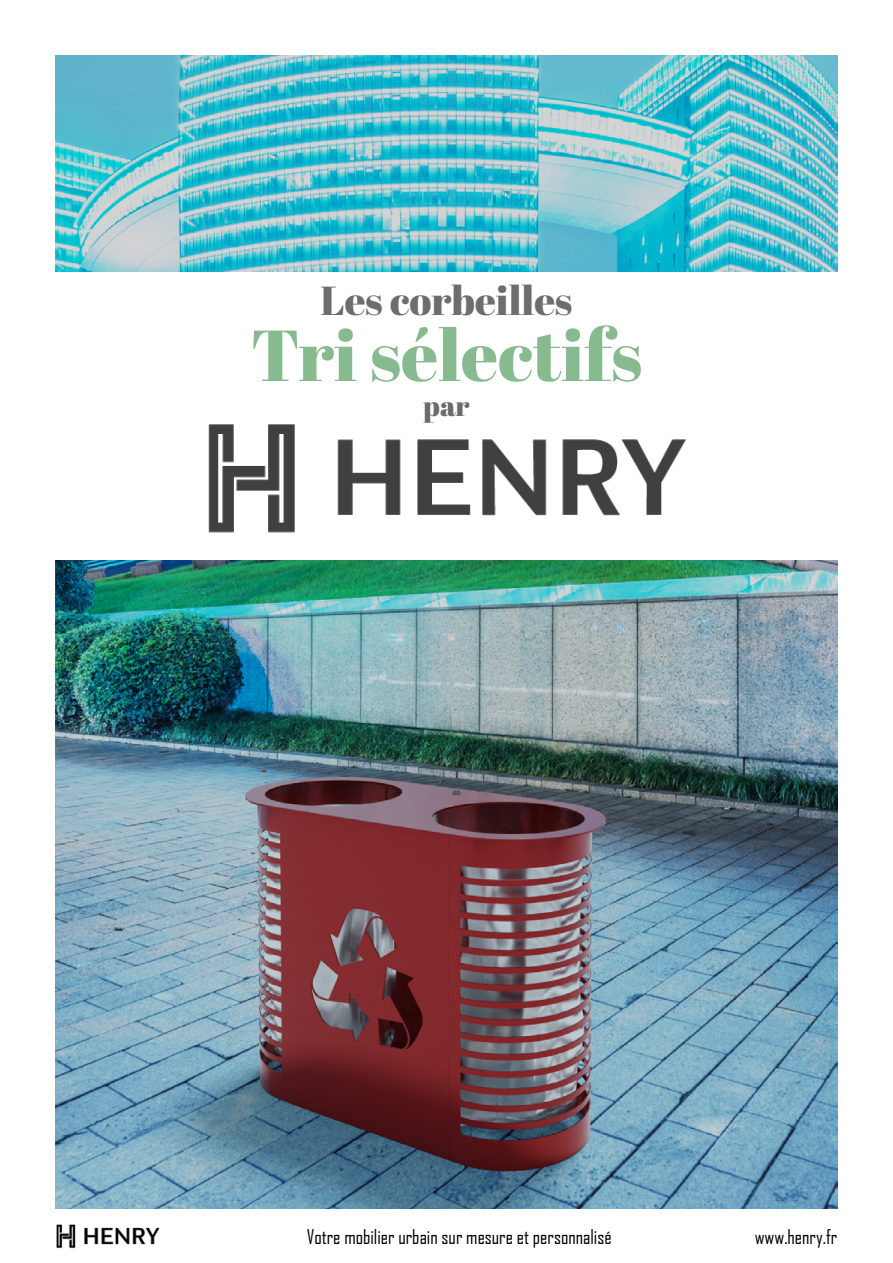
<style>
.page{position:relative;width:893px;height:1263px;background:#fff}
.page>*{position:absolute;margin:0;border:0;box-sizing:border-box;transform-origin:0 0}
.t1{font:72px "Abril Fatface";color:#88ba90}
.t2{font:40.5px "Abril Fatface";color:#6e6d6d}
.t3{font:28.5px "Abril Fatface";color:#6b6b6b}
.t4{font:19.5px "Agency FB";color:#000}
</style>
<div class="page">
<img style="left:55px;top:55px;width:783px;height:1153px">
<div style="left:38px;top:272px;width:817px;height:287px;background:#fff"></div>
<img style="left:208px;top:424px;width:478px;height:109px">
<img style="left:56px;top:1224px;width:104px;height:25px">
<h2 class="t2" style="left:321px;top:272px;width:253px">Les corbeilles</h2>
<h1 class="t1" style="left:251px;top:305px;width:393px">Tri sélectifs</h1>
<h3 class="t3" style="left:423px;top:385px;width:48px">par</h3>
<p class="t4" style="left:307px;top:1224px;width:306px">Votre mobilier urbain sur mesure et personnalisé</p>
<p class="t4" style="left:755px;top:1224px;width:84px">www.henry.fr</p>
</div>
